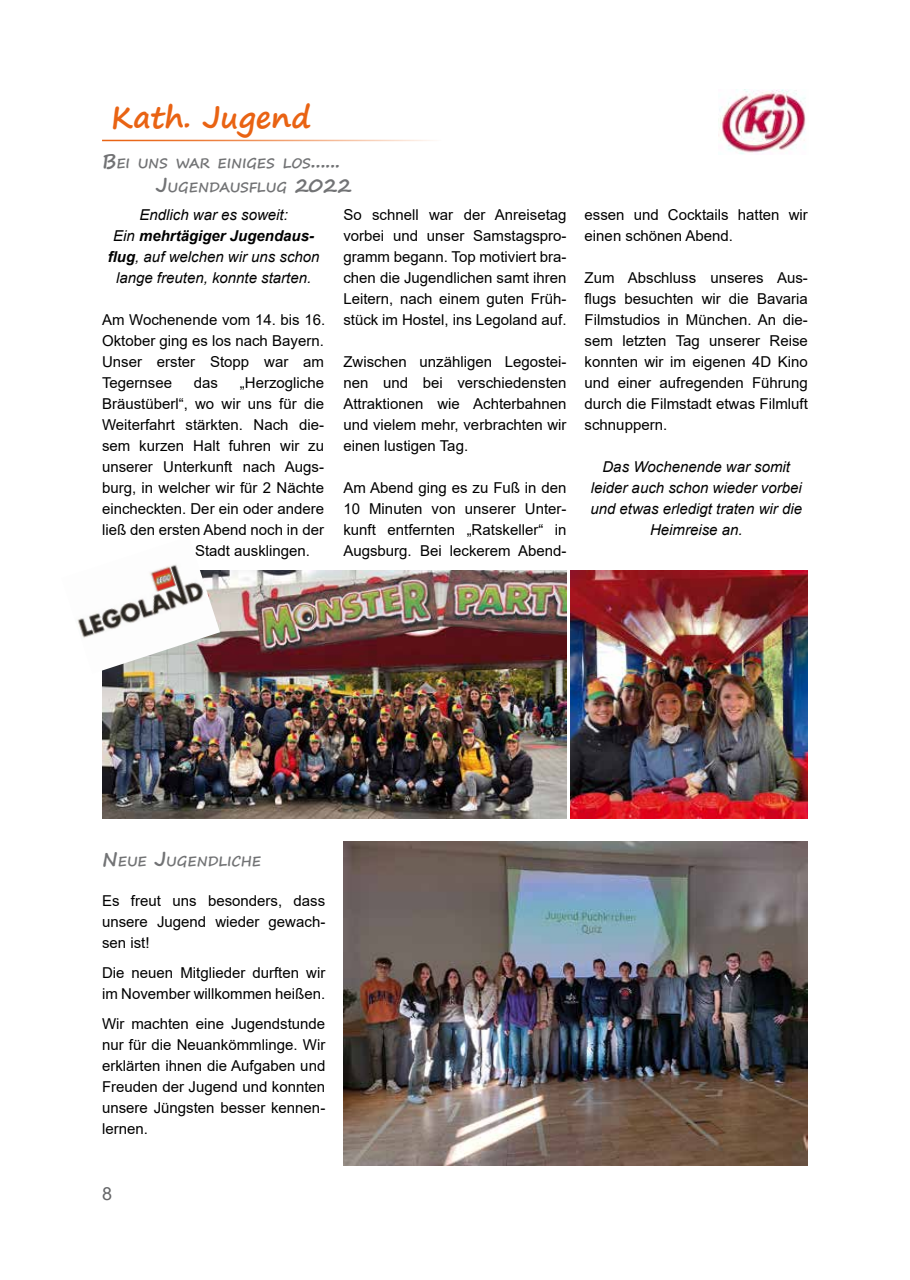
<style>
.page{position:relative;width:910px;height:1280px;background:#fff}
.page>*{position:absolute;margin:0;border:0;box-sizing:border-box;transform-origin:0 0}
.t1{font:700 30px "Segoe Print";color:#e96313}
.t2{font:18px "Arial";color:#646567}
.t3{font:15px/21px "Arial";color:#000;text-align:justify}
.t4{font:italic 15px/21px "Arial";color:#000;text-align:center}
.t5{font:700 13.65px/23.4px "Segoe Print";color:#727375}
.s1{font-size:19.5px}
.s2{font-weight:700}
</style>
<div class="page">
<img style="left:719px;top:90px;width:87px;height:64px">
<hr style="left:102px;top:140px;width:339px;height:1px;background:#e96313">
<img style="left:102px;top:570px;width:465px;height:249px">
<img style="left:571px;top:570px;width:237px;height:249px">
<img style="left:343px;top:842px;width:465px;height:324px">
<img style="left:77px;top:564px;width:143px;height:110px">
<h1 class="t1" style="left:111px;top:90px;width:202px">Kath. Jugend</h1>
<p class="t5" style="left:156px;top:151px;width:197px;text-indent:-54px"><span class="s1">B</span> EI UNS WAR EINIGES LOS<span class="s1">......<br>J</span>UGENDAUSFLUG <span class="s1">2022</span></p>
<p class="t4" style="left:108px;top:204px;width:213px">Endlich war es soweit:<br>Ein <span class="s2">mehrtägiger Jugendaus&shy;flug</span>, auf welchen wir uns schon lange freuten, konnte starten.</p>
<p class="t3" style="left:102px;top:309px;width:225px">Am Wochenende vom 14. bis 16.<br>Oktober ging es los nach Bayern.<br>Unser erster Stopp war am Tegernsee</p>
<p class="t3" style="left:343px;top:204px;width:225px">So schnell war der Anreisetag vorbei und unser Samstagspro&shy;gramm begann. Top motiviert bra&shy;chen die Jugendlichen samt ihren Leitern, nach einem guten Früh&shy;stück im Hostel, ins Legoland auf.</p>
<p class="t3" style="left:343px;top:351px;width:225px">Zwischen unzähligen Legostei&shy;nen und bei verschiedensten Attraktionen wie Achterbahnen und vielem mehr, verbrachten wir einen lustigen Tag.</p>
<p class="t3" style="left:343px;top:477px;width:225px">Am Abend ging es zu Fuß in den 10 Minuten von unserer Unter&shy;kunft entfernten „Ratskeller“ in Augsburg. Bei leckerem Abend-</p>
<p class="t3" style="left:194px;top:372px;width:26px">das</p>
<p class="t3" style="left:240px;top:372px;width:86px">„Herzogliche</p>
<p class="t3" style="left:102px;top:393px;width:223px">Bräustüberl“, wo wir uns für die</p>
<p class="t3" style="left:102px;top:414px;width:223px">Weiterfahrt stärkten. Nach die-</p>
<p class="t3" style="left:102px;top:435px;width:224px">sem kurzen Halt fuhren wir zu</p>
<p class="t3" style="left:102px;top:456px;width:223px">unserer Unterkunft nach Augs-</p>
<p class="t3" style="left:102px;top:477px;width:224px">burg, in welcher wir für 2 Nächte</p>
<p class="t3" style="left:102px;top:498px;width:223px">eincheckten. Der ein oder andere</p>
<p class="t3" style="left:102px;top:519px;width:223px">ließ den ersten Abend noch in der</p>
<p class="t3" style="left:195px;top:540px;width:117px">Stadt ausklingen.</p>
<p class="t3" style="left:585px;top:204px;width:225px">essen und Cocktails hatten wir einen schönen Abend.</p>
<p class="t3" style="left:585px;top:267px;width:225px">Zum Abschluss unseres Aus&shy;flugs besuchten wir die Bavaria Filmstudios in München. An die&shy;sem letzten Tag unserer Reise konnten wir im eigenen 4D Kino und einer aufregenden Führung durch die Filmstadt etwas Filmluft schnuppern.</p>
<p class="t4" style="left:590px;top:456px;width:213px">Das Wochenende war somit leider auch schon wieder vorbei und etwas erledigt traten wir die<br>Heimreise an.</p>
<p class="t5" style="left:102px;top:849px;width:161px"><span class="s1">N</span>EUE <span class="s1">J</span>UGENDLICHE</p>
<p class="t3" style="left:102px;top:890px;width:225px">Es freut uns besonders, dass unsere Jugend wieder gewach&shy;sen ist!</p>
<p class="t3" style="left:102px;top:962px;width:225px">Die neuen Mitglieder durften wir im November willkommen heißen.</p>
<p class="t3" style="left:102px;top:1013px;width:225px">Wir machten eine Jugendstunde nur für die Neuankömmlinge. Wir erklärten ihnen die Aufgaben und Freuden der Jugend und konnten unsere Jüngsten besser kennen&shy;lernen.</p>
<p class="t2" style="left:102px;top:1182px;width:12px">8</p>
</div>
